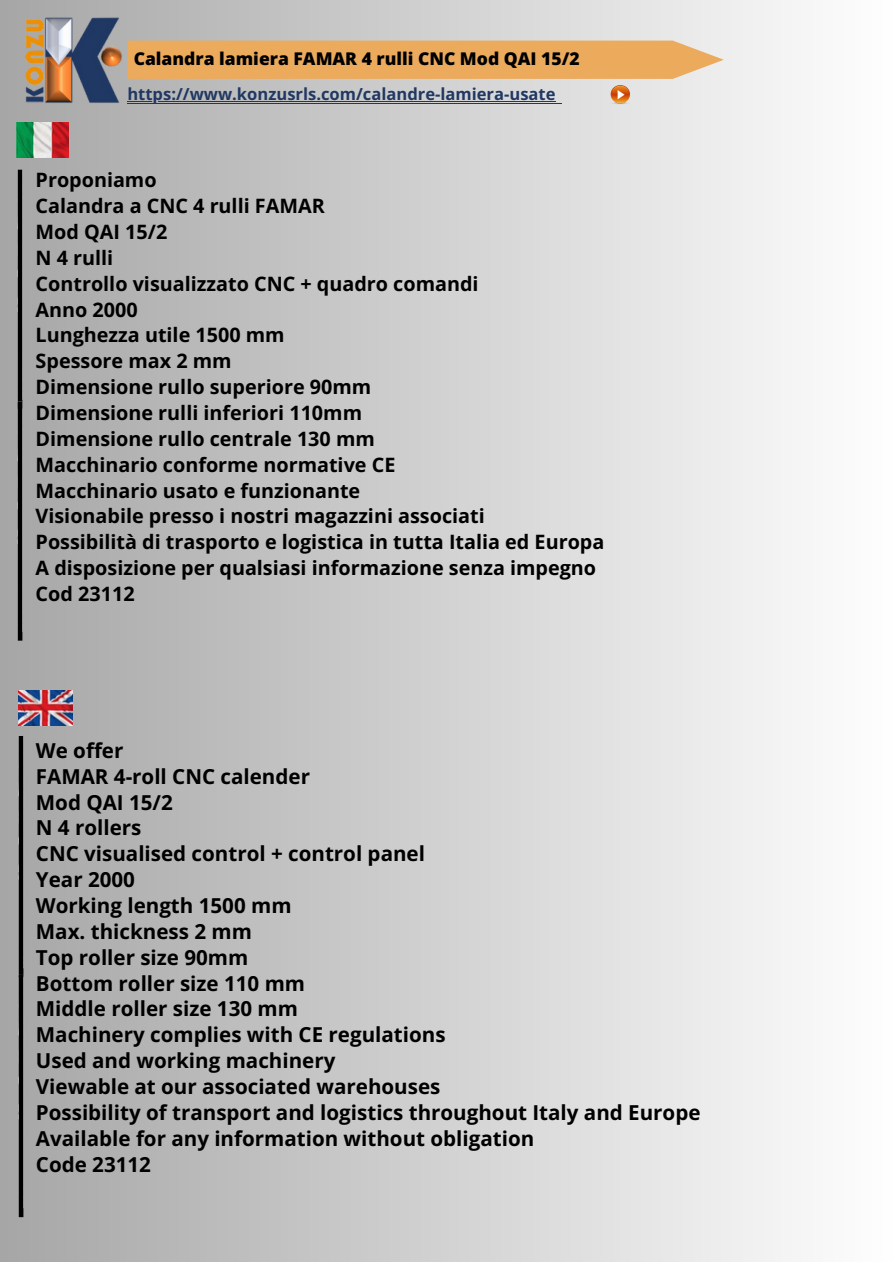
<style>
.page{position:relative;width:893px;height:1264px;background:#fff}
.page>*{position:absolute;margin:0;border:0;box-sizing:border-box;transform-origin:0 0}
.t1{font:700 20.55px "Open Sans";color:#000}
.t2{font:700 19.8px "Open Sans";color:#000}
.t3{font:800 17.55px "Open Sans";color:#000}
.t4{font:700 16.5px "Open Sans";color:#213863}
</style>
<div class="page">
<div style="left:0;top:0;width:892px;height:1261px;background:linear-gradient(to right,#a5a6a5,#fefefe)"></div>
<img style="left:16px;top:123px;width:52px;height:35px">
<img style="left:12px;top:130px;width:13px;height:232px">
<img style="left:12px;top:362px;width:13px;height:317px">
<img style="left:13px;top:696px;width:12px;height:239px">
<img style="left:13px;top:935px;width:13px;height:322px">
<img style="left:18px;top:690px;width:54px;height:35px">
<img style="left:18px;top:9px;width:110px;height:103px">
<div style="left:127px;top:41px;width:596px;height:38px;background:#ebaa5c"></div>
<img style="left:610px;top:85px;width:20px;height:20px">
<hr style="left:127px;top:103px;width:434px;height:1px;background:#213863">
<hr style="left:127px;top:101px;width:428px;height:1px;background:#213863">
<p class="t3" style="left:134px;top:47px;width:447px">Calandra lamiera FAMAR 4 rulli CNC Mod QAI 15/2</p>
<p class="t4" style="left:127px;top:83px;width:429px">https://www.konzusrls.com/calandre-lamiera-usate</p>
<p class="t2" style="left:36px;top:166px;width:122px">Proponiamo</p>
<p class="t2" style="left:36px;top:192px;width:290px">Calandra a CNC 4 rulli FAMAR</p>
<p class="t2" style="left:36px;top:218px;width:133px">Mod QAI 15/2</p>
<p class="t2" style="left:36px;top:244px;width:79px">N 4 rulli</p>
<p class="t2" style="left:36px;top:269px;width:444px">Controllo visualizzato CNC + quadro comandi</p>
<p class="t2" style="left:36px;top:295px;width:104px">Anno 2000</p>
<p class="t2" style="left:36px;top:321px;width:250px">Lunghezza utile 1500 mm</p>
<p class="t2" style="left:36px;top:347px;width:197px">Spessore max 2 mm</p>
<p class="t2" style="left:36px;top:373px;width:337px">Dimensione rullo superiore 90mm</p>
<p class="t2" style="left:36px;top:399px;width:328px">Dimensione rulli inferiori 110mm</p>
<p class="t2" style="left:36px;top:424px;width:341px">Dimensione rullo centrale 130 mm</p>
<p class="t2" style="left:36px;top:450px;width:361px">Macchinario conforme normative CE</p>
<p class="t2" style="left:36px;top:476px;width:326px">Macchinario usato e funzionante</p>
<p class="t2" style="left:36px;top:502px;width:450px">Visionabile presso i nostri magazzini associati</p>
<p class="t2" style="left:36px;top:528px;width:570px">Possibilità di trasporto e logistica in tutta Italia ed Europa</p>
<p class="t2" style="left:36px;top:554px;width:562px">A disposizione per qualsiasi informazione senza impegno</p>
<p class="t2" style="left:36px;top:580px;width:100px">Cod 23112</p>
<p class="t1" style="left:36px;top:736px;width:89px">We offer</p>
<p class="t1" style="left:36px;top:761px;width:275px">FAMAR 4-roll CNC calender</p>
<p class="t1" style="left:36px;top:787px;width:138px">Mod QAI 15/2</p>
<p class="t1" style="left:36px;top:813px;width:107px">N 4 rollers</p>
<p class="t1" style="left:36px;top:839px;width:390px">CNC visualised control + control panel</p>
<p class="t1" style="left:36px;top:865px;width:101px">Year 2000</p>
<p class="t1" style="left:36px;top:891px;width:257px">Working length 1500 mm</p>
<p class="t1" style="left:36px;top:916px;width:217px">Max. thickness 2 mm</p>
<p class="t1" style="left:36px;top:942px;width:214px">Top roller size 90mm</p>
<p class="t1" style="left:36px;top:968px;width:271px">Bottom roller size 110 mm</p>
<p class="t1" style="left:36px;top:994px;width:263px">Middle roller size 130 mm</p>
<p class="t1" style="left:36px;top:1020px;width:411px">Machinery complies with CE regulations</p>
<p class="t1" style="left:36px;top:1046px;width:301px">Used and working machinery</p>
<p class="t1" style="left:36px;top:1072px;width:406px">Viewable at our associated warehouses</p>
<p class="t1" style="left:36px;top:1097px;width:666px">Possibility of transport and logistics throughout Italy and Europe</p>
<p class="t1" style="left:36px;top:1123px;width:500px">Available for any information without obligation</p>
<p class="t1" style="left:36px;top:1149px;width:117px">Code 23112</p>
</div>
